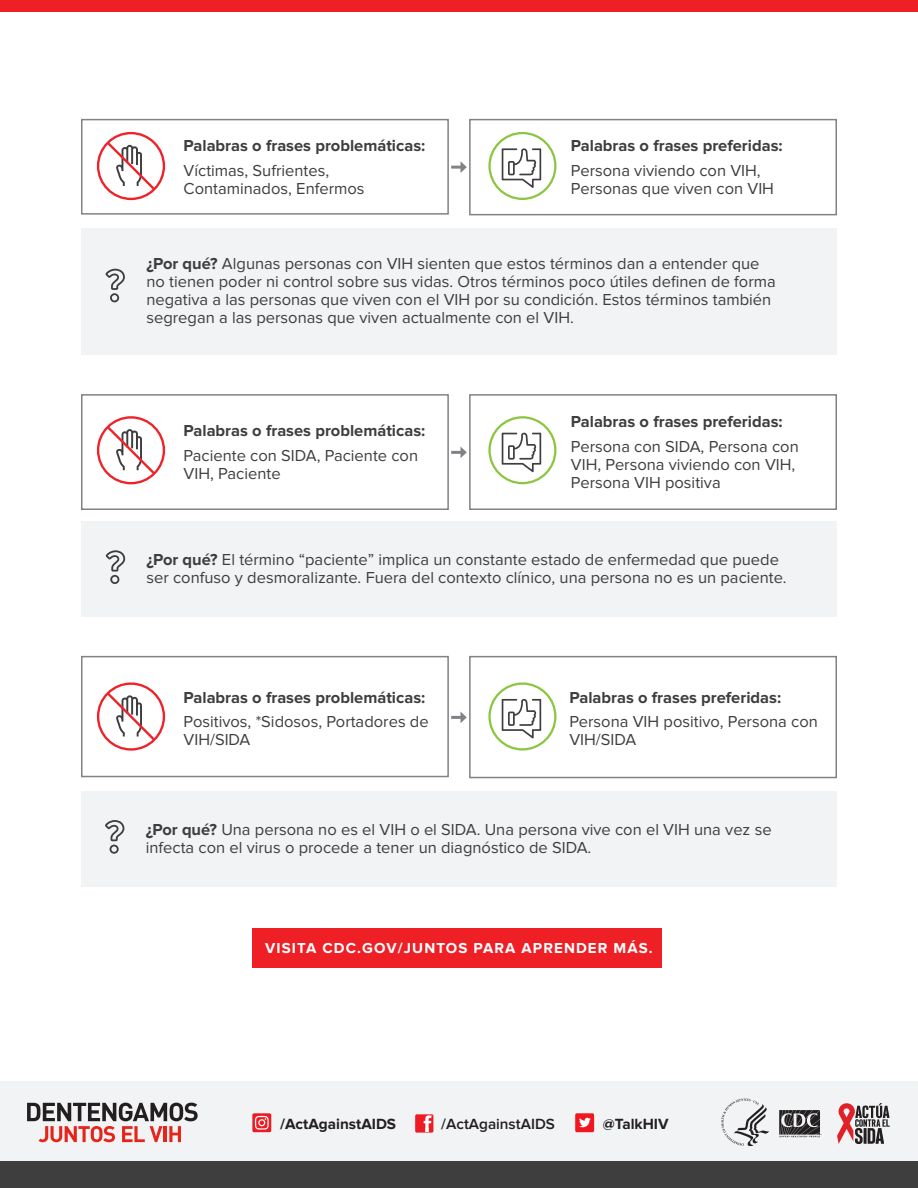
<style>
.page{position:relative;width:918px;height:1188px;background:#fff}
.page>*{position:absolute;margin:0;border:0;box-sizing:border-box;transform-origin:0 0}
.t1{font:16.5px/18px "Proxima Nova";color:#3e3e3f}
.t2{font:700 16.5px/24.8px "Proxima Nova";color:#3e3e3f}
.t3{font:700 15.3px "Proxima Nova";color:#231f20}
.t4{font:600 15.3px "Proxima Nova";color:#231f20}
.t5{font:700 15px "Proxima Nova";letter-spacing:.075em;color:#fff}
.s1{font-weight:400}
.s2{font-weight:700}
</style>
<div class="page">
<div style="left:0;top:0;width:918px;height:11px;background:#ee2026"></div>
<div style="left:81px;top:119px;width:368px;height:96px;border:2px solid #808285"></div>
<svg style="left:97px;top:132px;width:68px;height:68px"></svg>
<svg style="left:451px;top:161px;width:16px;height:12px"></svg>
<div style="left:469px;top:119px;width:368px;height:96px;border:2px solid #808285"></div>
<div style="left:488px;top:132px;width:69px;height:68px;border:2px solid #8bc640;border-radius:50%"></div>
<svg style="left:502px;top:148px;width:39px;height:40px"></svg>
<div style="left:81px;top:228px;width:756px;height:126px;background:#f2f3f4"></div>
<svg style="left:106px;top:269px;width:19px;height:33px"></svg>
<div style="left:81px;top:394px;width:368px;height:116px;border:2px solid #808285"></div>
<svg style="left:97px;top:416px;width:68px;height:68px"></svg>
<svg style="left:451px;top:447px;width:16px;height:11px"></svg>
<div style="left:469px;top:394px;width:368px;height:116px;border:2px solid #808285"></div>
<div style="left:488px;top:416px;width:69px;height:68px;border:2px solid #8bc640;border-radius:50%"></div>
<svg style="left:502px;top:433px;width:39px;height:39px"></svg>
<div style="left:81px;top:521px;width:756px;height:95px;background:#f2f3f4"></div>
<svg style="left:106px;top:550px;width:19px;height:34px"></svg>
<div style="left:81px;top:656px;width:368px;height:121px;border:2px solid #808285"></div>
<svg style="left:97px;top:682px;width:68px;height:69px"></svg>
<svg style="left:451px;top:712px;width:16px;height:11px"></svg>
<div style="left:469px;top:656px;width:368px;height:122px;border:2px solid #808285"></div>
<div style="left:488px;top:682px;width:69px;height:69px;border:2px solid #8bc640;border-radius:50%"></div>
<svg style="left:502px;top:699px;width:39px;height:39px"></svg>
<div style="left:81px;top:791px;width:756px;height:95px;background:#f2f3f4"></div>
<svg style="left:105px;top:820px;width:19px;height:34px"></svg>
<div style="left:252px;top:928px;width:410px;height:40px;background:#ee2026"></div>
<div style="left:0;top:1081px;width:918px;height:81px;background:#f2f3f4"></div>
<svg style="left:27px;top:1103px;width:171px;height:39px"></svg>
<svg style="left:252px;top:1113px;width:19px;height:19px"></svg>
<div style="left:415px;top:1114px;width:18px;height:19px;background:#ed1c24;border-radius:2px"></div>
<svg style="left:424px;top:1115px;width:8px;height:17px"></svg>
<div style="left:575px;top:1113px;width:19px;height:19px;background:#f0171f;border-radius:2px"></div>
<svg style="left:579px;top:1118px;width:12px;height:9px"></svg>
<svg style="left:721px;top:1098px;width:48px;height:48px"></svg>
<svg style="left:779px;top:1110px;width:43px;height:27px"></svg>
<svg style="left:837px;top:1103px;width:53px;height:41px"></svg>
<div style="left:0;top:1161px;width:918px;height:27px;background:#3e3e3f"></div>
<p class="t2" style="left:184px;top:134px;width:243px">Palabras o frases problemáticas:<br><span class="s1">Víctimas, Sufrientes,</span></p>
<p class="t1" style="left:184px;top:180px;width:183px">Contaminados, Enfermos</p>
<p class="t2" style="left:571px;top:134px;width:213px">Palabras o frases preferidas:<br><span class="s1">Persona viviendo con VIH,</span></p>
<p class="t1" style="left:571px;top:180px;width:205px">Personas que viven con VIH</p>
<p class="t1" style="left:146px;top:254px;width:631px"><span class="s2">¿Por qué?</span> Algunas personas con VIH sienten que estos términos dan a entender que no tienen poder ni control sobre sus vidas. Otros términos poco útiles definen de forma negativa a las personas que viven con el VIH por su condición. Estos términos también segregan a las personas que viven actualmente con el VIH.</p>
<p class="t2" style="left:184px;top:419px;width:243px">Palabras o frases problemáticas:<br><span class="s1">Paciente con SIDA, Paciente con</span></p>
<p class="t1" style="left:184px;top:465px;width:99px">VIH, Paciente</p>
<p class="t2" style="left:571px;top:409px;width:229px">Palabras o frases preferidas:<br><span class="s1">Persona con SIDA, Persona con</span></p>
<p class="t1" style="left:571px;top:456px;width:226px">VIH, Persona viviendo con VIH,<br>Persona VIH positiva</p>
<p class="t1" style="left:146px;top:551px;width:642px"><span class="s2">¿Por qué?</span> El término “paciente” implica un constante estado de enfermedad que puede ser confuso y desmoralizante. Fuera del contexto clínico, una persona no es un paciente.</p>
<p class="t1" style="left:184px;top:685px;width:247px;line-height:24.8px"><span class="s2">Palabras o frases problemáticas:<br></span>Positivos, *Sidosos, Portadores de</p>
<p class="t1" style="left:184px;top:731px;width:68px">VIH/SIDA</p>
<p class="t1" style="left:569px;top:685px;width:250px;line-height:24.8px"><span class="s2">Palabras o frases preferidas:<br></span>Persona VIH positivo, Persona con</p>
<p class="t1" style="left:569px;top:731px;width:68px">VIH/SIDA</p>
<p class="t1" style="left:146px;top:820px;width:627px"><span class="s2">¿Por qué?</span> Una persona no es el VIH o el SIDA. Una persona vive con el VIH una vez se infecta con el virus o procede a tener un diagnóstico de SIDA.</p>
<p class="t5" style="left:265px;top:939px;width:389px">VISITA CDC.GOV/JUNTOS PARA APRENDER MÁS.</p>
<p class="t3" style="left:280px;top:1115px;width:118px">/ActAgainstAIDS</p>
<p class="t4" style="left:441px;top:1115px;width:115px">/ActAgainstAIDS</p>
<p class="t3" style="left:603px;top:1115px;width:67px">@TalkHIV</p>
</div>
